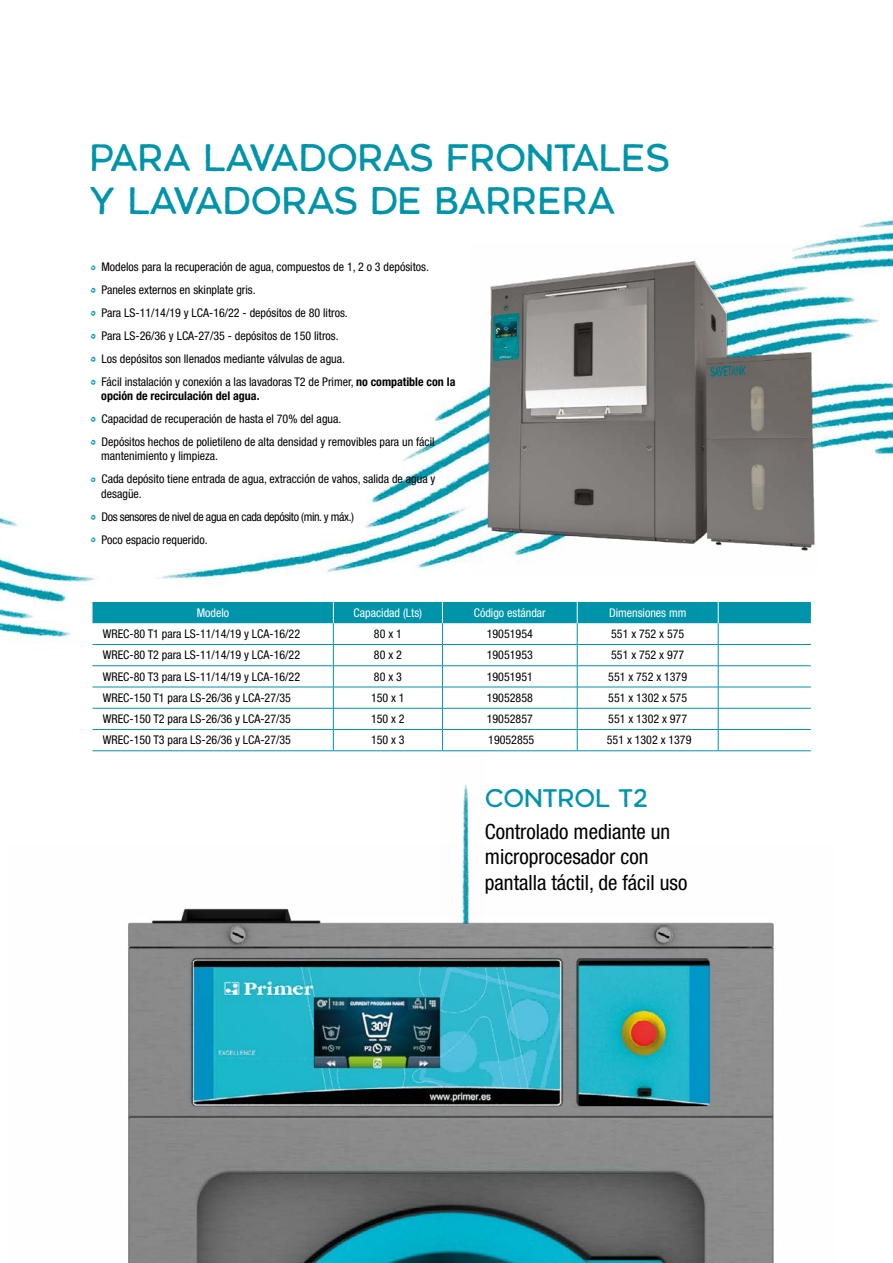
<style>
.page{position:relative;width:893px;height:1263px;background:#fff}
.page>*{position:absolute;margin:0;border:0;box-sizing:border-box;transform-origin:0 0}
.t1{font:36px/43.2px "Renos Rough";letter-spacing:-.01em;color:#0094aa}
.t2{font:24px "Renos Rough";color:#0094aa}
.t3{font:condensed 21px/25.2px "Helvetica Neue LT Std";color:#000}
.t4{font:condensed 12px/23px "Helvetica Neue LT Std";color:#000}
.t5{font:condensed 12px/23px "Helvetica Neue LT Std";letter-spacing:-.03em;color:#000}
.t6{font:condensed 12px "Helvetica Neue LT Std";color:#fff}
.t7{font:700 condensed 12px "Helvetica Neue LT Std";color:#000}
.s1{font-weight:700}
</style>
<div class="page">
<img style="left:0;top:217px;width:893px;height:535px">
<svg style="left:89px;top:264px;width:10px;height:7px"></svg>
<svg style="left:89px;top:287px;width:10px;height:7px"></svg>
<svg style="left:89px;top:309px;width:10px;height:8px"></svg>
<svg style="left:89px;top:332px;width:10px;height:8px"></svg>
<svg style="left:89px;top:355px;width:10px;height:8px"></svg>
<svg style="left:89px;top:378px;width:10px;height:8px"></svg>
<svg style="left:89px;top:415px;width:10px;height:8px"></svg>
<svg style="left:89px;top:438px;width:10px;height:8px"></svg>
<svg style="left:89px;top:476px;width:10px;height:7px"></svg>
<svg style="left:89px;top:513px;width:10px;height:8px"></svg>
<svg style="left:89px;top:536px;width:10px;height:8px"></svg>
<svg style="left:92px;top:602px;width:719px;height:149px"></svg>
<hr style="left:92px;top:644px;width:241px;height:1px;background:#0094aa">
<img style="left:442px;top:749px;width:43px;height:96px">
<img style="left:469px;top:243px;width:350px;height:330px">
<img style="left:128px;top:845px;width:646px;height:418px">
<h1 class="t1" style="left:89px;top:137px;width:582px">PARA LAVADORAS FRONTALES<br>Y LAVADORAS DE BARRERA</h1>
<p class="t4" style="left:101px;top:255px;width:355px">Modelos para la recuperación de agua, compuestos de 1, 2 o 3 depósitos.<br>Paneles externos en skinplate gris.<br>Para LS-11/14/19 y LCA-16/22 - depósitos de 80 litros.<br>Para LS-26/36 y LCA-27/35 - depósitos de 150 litros.<br>Los depósitos son llenados mediante válvulas de agua.<br>Fácil instalación y conexión a las lavadoras T2 de Primer, <span class="s1">no compatible con la</span></p>
<p class="t7" style="left:101px;top:389px;width:160px">opción de recirculación del agua.</p>
<p class="t4" style="left:101px;top:407px;width:335px">Capacidad de recuperación de hasta el 70% del agua.<br>Depósitos hechos de polietileno de alta densidad y removibles para un fácil</p>
<p class="t4" style="left:101px;top:445px;width:336px">mantenimiento y limpieza.<br>Cada depósito tiene entrada de agua, extracción de vahos, salida de agua y</p>
<p class="t5" style="left:101px;top:482px;width:254px">desagüe.<br>Dos sensores de nivel de agua en cada depósito (min. y máx.)<br>Poco espacio requerido.</p>
<p class="t6" style="left:197px;top:606px;width:34px">Modelo</p>
<p class="t6" style="left:354px;top:606px;width:70px">Capacidad (Lts)</p>
<p class="t6" style="left:474px;top:606px;width:73px">Código estándar</p>
<p class="t6" style="left:609px;top:606px;width:79px">Dimensiones mm</p>
<p class="t4" style="left:103px;top:622px;width:199px">WREC-80 T1 para LS-11/14/19 y LCA-16/22</p>
<p class="t4" style="left:374px;top:622px;width:29px">80 x 1</p>
<p class="t4" style="left:487px;top:622px;width:48px">19051954</p>
<p class="t4" style="left:611px;top:622px;width:75px">551 x 752 x 575</p>
<p class="t4" style="left:103px;top:644px;width:199px">WREC-80 T2 para LS-11/14/19 y LCA-16/22</p>
<p class="t4" style="left:374px;top:644px;width:29px">80 x 2</p>
<p class="t4" style="left:487px;top:644px;width:48px">19051953</p>
<p class="t4" style="left:611px;top:644px;width:75px">551 x 752 x 977</p>
<p class="t4" style="left:103px;top:665px;width:199px">WREC-80 T3 para LS-11/14/19 y LCA-16/22</p>
<p class="t4" style="left:374px;top:665px;width:29px">80 x 3</p>
<p class="t4" style="left:487px;top:665px;width:48px">19051951</p>
<p class="t4" style="left:608px;top:665px;width:80px">551 x 752 x 1379</p>
<p class="t4" style="left:103px;top:686px;width:190px">WREC-150 T1 para LS-26/36 y LCA-27/35</p>
<p class="t4" style="left:371px;top:686px;width:35px">150 x 1</p>
<p class="t4" style="left:487px;top:686px;width:48px">19052858</p>
<p class="t4" style="left:608px;top:686px;width:80px">551 x 1302 x 575</p>
<p class="t4" style="left:103px;top:707px;width:190px">WREC-150 T2 para LS-26/36 y LCA-27/35</p>
<p class="t4" style="left:371px;top:707px;width:35px">150 x 2</p>
<p class="t4" style="left:487px;top:707px;width:48px">19052857</p>
<p class="t4" style="left:608px;top:707px;width:80px">551 x 1302 x 977</p>
<p class="t4" style="left:103px;top:729px;width:190px">WREC-150 T3 para LS-26/36 y LCA-27/35</p>
<p class="t4" style="left:371px;top:729px;width:35px">150 x 3</p>
<p class="t4" style="left:488px;top:729px;width:48px">19052855</p>
<p class="t4" style="left:607px;top:729px;width:86px">551 x 1302 x 1379</p>
<h2 class="t2" style="left:485px;top:783px;width:165px">CONTROL T2</h2>
<h3 class="t3" style="left:485px;top:819px;width:204px">Controlado mediante un microprocesador con pantalla táctil, de fácil uso</h3>
</div>
